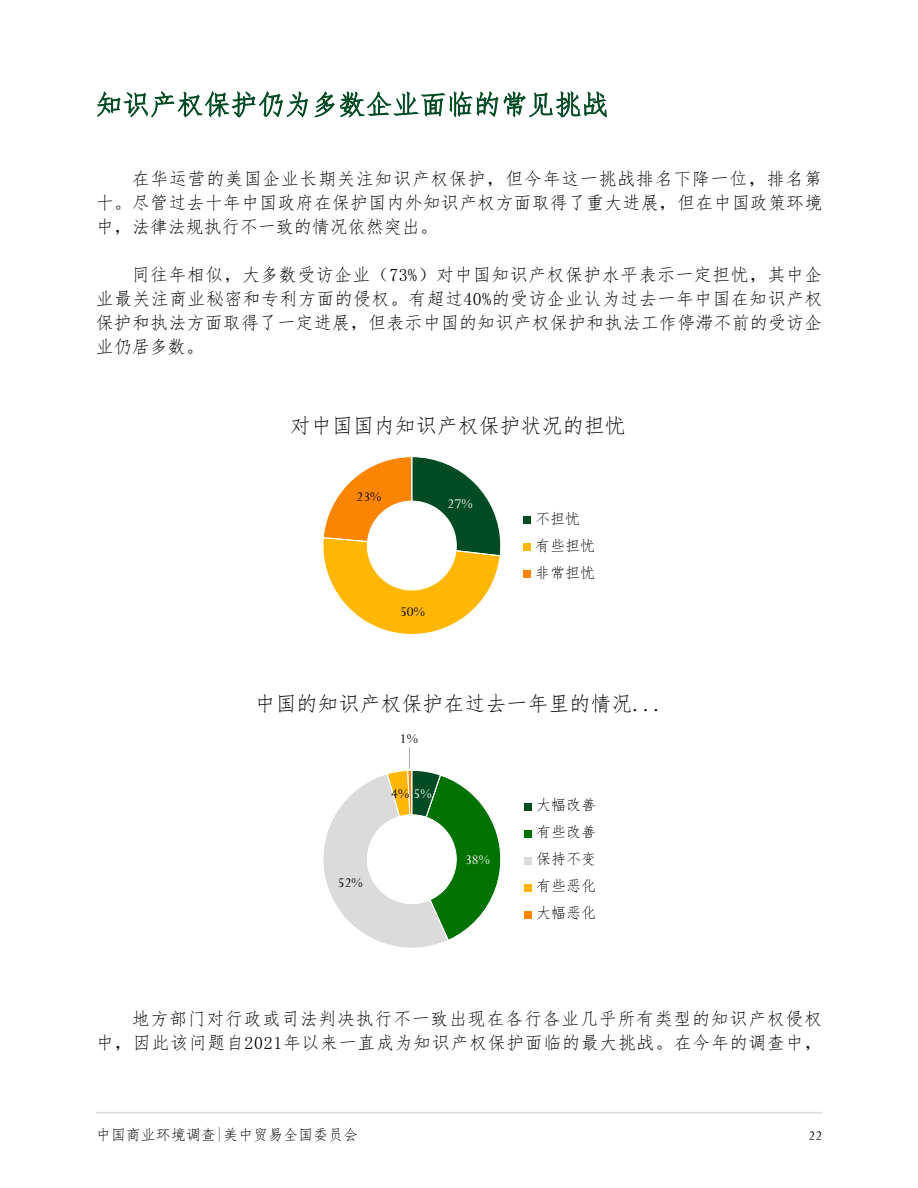
<style>
.page{position:relative;width:918px;height:1188px;background:#fff}
.page>*{position:absolute;margin:0;border:0;box-sizing:border-box;transform-origin:0 0}
.t1{font:21px "Fang Song";color:#000}
.t2{font:18px/24px "Fang Song";letter-spacing:.01em;color:#000;text-align:justify}
.t3{font:18px/24px "Fang Song";letter-spacing:.04em;color:#000;text-align:right}
.t4{font:15px/27px "Fang Song";color:#000}
.t5{font:15px "Perpetua";color:#000}
.t6{font:15px "Perpetua";color:#fff}
.s1{color:#fff}
</style>
<div class="page">
<svg style="left:97px;top:91px;width:211px;height:27px"></svg>
<svg style="left:315px;top:91px;width:292px;height:27px"></svg>
<svg style="left:323px;top:456px;width:178px;height:179px"></svg>
<div style="left:523px;top:516px;width:8px;height:8px;background:#004b23"></div>
<div style="left:523px;top:543px;width:8px;height:8px;background:#ffb703"></div>
<div style="left:523px;top:570px;width:8px;height:8px;background:#fb8500"></div>
<div style="left:524px;top:803px;width:8px;height:7px;background:#004b23"></div>
<div style="left:524px;top:830px;width:8px;height:7px;background:#007200"></div>
<div style="left:524px;top:857px;width:8px;height:7px;background:#dbdbdb"></div>
<div style="left:524px;top:884px;width:8px;height:8px;background:#ffb703"></div>
<div style="left:524px;top:911px;width:8px;height:7px;background:#fb8500"></div>
<svg style="left:323px;top:747px;width:178px;height:201px"></svg>
<hr style="left:96px;top:1112px;width:726px;height:1px;background:#dbdbdb">
<p class="t2" style="left:96px;top:167px;width:728px;text-indent:36px">在华运营的美国企业长期关注知识产权保护，但今年这一挑战排名下降一位，排名第十。尽管过去十年中国政府在保护国内外知识产权方面取得了重大进展，但在中国政策环境中，法律法规执行不一致的情况依然突出。</p>
<p class="t2" style="left:96px;top:263px;width:728px;text-indent:36px">同往年相似，大多数受访企业（73%）对中国知识产权保护水平表示一定担忧，其中企业最关注商业秘密和专利方面的侵权。有超过40%的受访企业认为过去一年中国在知识产权保护和执法方面取得了一定进展，但表示中国的知识产权保护和执法工作停滞不前的受访企业仍居多数。</p>
<p class="t1" style="left:290px;top:415px;width:337px">对中国国内知识产权保护状况的担忧</p>
<p class="t5" style="left:357px;top:489px;width:26px">23%</p>
<p class="t6" style="left:448px;top:496px;width:26px">27%</p>
<p class="t5" style="left:400px;top:604px;width:26px">50%</p>
<p class="t4" style="left:535px;top:505px;width:61px">不担忧有些担忧非常担忧</p>
<p class="t1" style="left:255px;top:693px;width:411px">中国的知识产权保护在过去一年里的情况...</p>
<p class="t5" style="left:400px;top:731px;width:20px">1%</p>
<p class="t5" style="left:391px;top:785px;width:42px">4% <span class="s1">5%</span></p>
<p class="t5" style="left:338px;top:875px;width:26px">52%</p>
<p class="t6" style="left:465px;top:852px;width:26px">38%</p>
<p class="t4" style="left:536px;top:792px;width:61px;text-align:justify">大幅改善有些改善保持不变有些恶化大幅恶化</p>
<p class="t3" style="left:96px;top:1007px;width:728px">地方部门对行政或司法判决执行不一致出现在各行各业几乎所有类型的知识产权侵权<br>中，因此该问题自2021年以来一直成为知识产权保护面临的最大挑战。在今年的调查中，</p>
<p class="t4" style="left:96px;top:1121px;width:264px">中国商业环境调查|美中贸易全国委员会</p>
<p class="t5" style="left:809px;top:1128px;width:15px">22</p>
</div>
